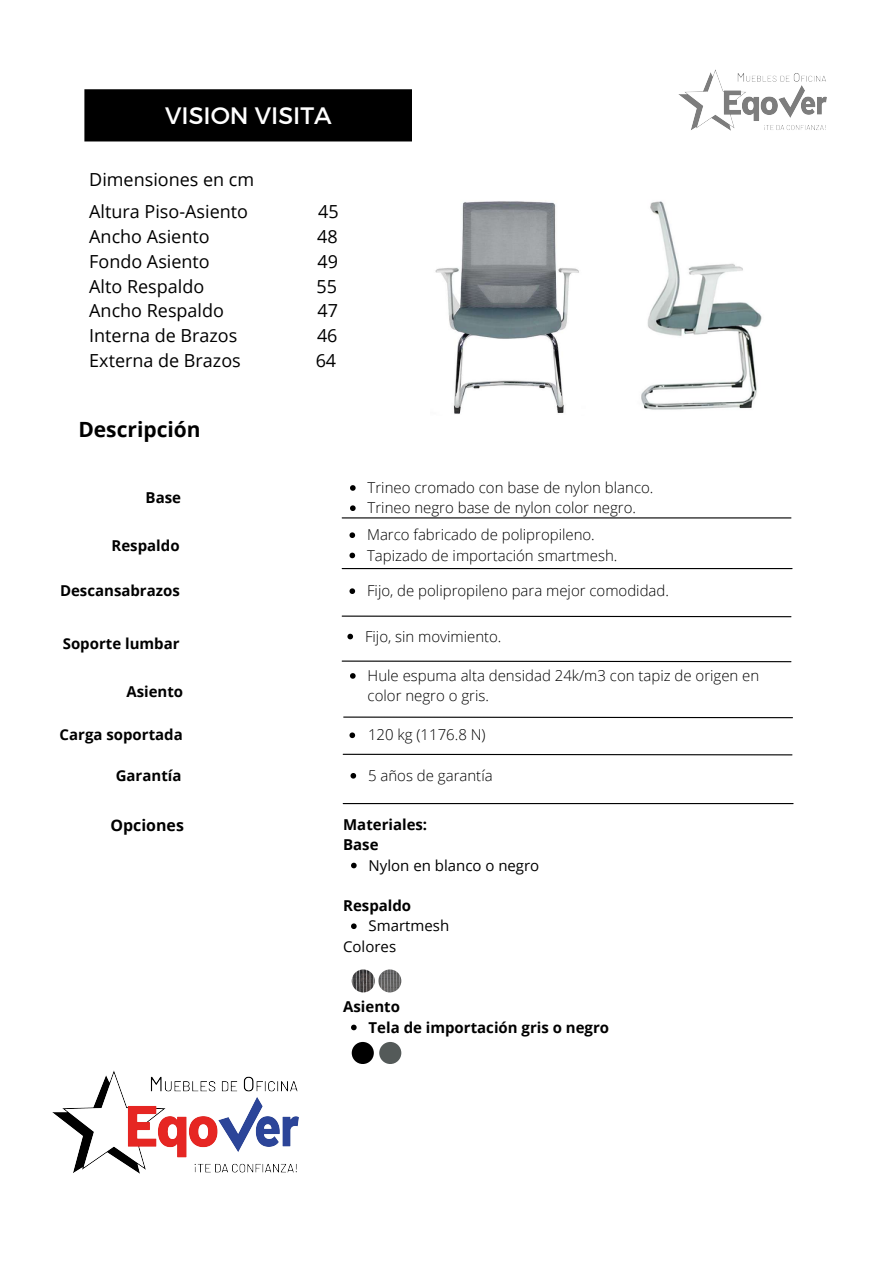
<style>
.page{position:relative;width:893px;height:1264px;background:#fff}
.page>*{position:absolute;margin:0;border:0;box-sizing:border-box;transform-origin:0 0}
.t1{font:23.7px "Montserrat";color:#fff}
.t2{font:700 21px "Open Sans";color:#000}
.t3{font:18px "Open Sans";color:#000}
.t4{font:700 15.9px "Open Sans";color:#000}
.t5{font:300 15px/20.2px "Open Sans";color:#000}
.t6{font:700 15px "Open Sans";color:#000}
.t7{font:15px "Open Sans";color:#000}
</style>
<div class="page">
<div style="left:84px;top:89px;width:328px;height:52px;background:#000"></div>
<hr style="left:342px;top:517px;width:448px;height:1px;background:#000">
<hr style="left:342px;top:568px;width:450px;height:1px;background:#000">
<svg style="left:341px;top:615px;width:451px;height:3px"></svg>
<svg style="left:341px;top:660px;width:451px;height:2px"></svg>
<svg style="left:342px;top:753px;width:451px;height:3px"></svg>
<hr style="left:343px;top:803px;width:450px;height:1px;background:#000">
<svg style="left:343px;top:716px;width:450px;height:2px"></svg>
<svg style="left:351px;top:862px;width:5px;height:6px"></svg>
<svg style="left:351px;top:923px;width:5px;height:6px"></svg>
<svg style="left:351px;top:1024px;width:5px;height:6px"></svg>
<img style="left:435px;top:201px;width:144px;height:213px">
<img style="left:641px;top:201px;width:121px;height:209px">
<svg style="left:350px;top:773px;width:6px;height:5px"></svg>
<svg style="left:350px;top:485px;width:5px;height:6px"></svg>
<svg style="left:350px;top:505px;width:5px;height:6px"></svg>
<svg style="left:349px;top:532px;width:6px;height:6px"></svg>
<svg style="left:349px;top:552px;width:6px;height:6px"></svg>
<svg style="left:349px;top:588px;width:6px;height:6px"></svg>
<svg style="left:347px;top:633px;width:6px;height:6px"></svg>
<svg style="left:350px;top:673px;width:5px;height:5px"></svg>
<svg style="left:349px;top:732px;width:6px;height:6px"></svg>
<div style="left:352px;top:1041px;width:22px;height:23px;background:#000;border-radius:50%"></div>
<div style="left:379px;top:1041px;width:22px;height:23px;background:#545a59;border-radius:50%"></div>
<img style="left:352px;top:969px;width:23px;height:23px;border-radius:50%">
<img style="left:378px;top:969px;width:23px;height:23px;border-radius:50%">
<img style="left:52px;top:1070px;width:247px;height:103px">
<img style="left:678px;top:69px;width:148px;height:62px">
<p class="t1" style="left:165px;top:100px;width:168px">VISION VISITA</p>
<p class="t3" style="left:89px;top:167px;width:166px">Dimensiones en cm</p>
<p class="t3" style="left:89px;top:199px;width:160px">Altura Piso-Asiento</p>
<p class="t3" style="left:318px;top:199px;width:22px">45</p>
<p class="t3" style="left:89px;top:224px;width:122px">Ancho Asiento</p>
<p class="t3" style="left:317px;top:224px;width:22px">48</p>
<p class="t3" style="left:89px;top:249px;width:122px">Fondo Asiento</p>
<p class="t3" style="left:317px;top:249px;width:22px">49</p>
<p class="t3" style="left:89px;top:273px;width:116px">Alto Respaldo</p>
<p class="t3" style="left:316px;top:273px;width:22px">55</p>
<p class="t3" style="left:89px;top:298px;width:136px">Ancho Respaldo</p>
<p class="t3" style="left:317px;top:298px;width:22px">47</p>
<p class="t3" style="left:89px;top:323px;width:150px">Interna de Brazos</p>
<p class="t3" style="left:317px;top:323px;width:22px">46</p>
<p class="t3" style="left:89px;top:347px;width:153px">Externa de Brazos</p>
<p class="t3" style="left:316px;top:347px;width:22px">64</p>
<p class="t2" style="left:78px;top:414px;width:124px">Descripción</p>
<p class="t6" style="left:146px;top:487px;width:37px">Base</p>
<p class="t6" style="left:111px;top:534px;width:70px">Respaldo</p>
<p class="t6" style="left:60px;top:580px;width:121px">Descansabrazos</p>
<p class="t6" style="left:63px;top:632px;width:118px">Soporte lumbar</p>
<p class="t6" style="left:126px;top:680px;width:58px">Asiento</p>
<p class="t6" style="left:60px;top:724px;width:125px">Carga soportada</p>
<p class="t5" style="left:367px;top:477px;width:287px">Trineo cromado con base de nylon blanco.</p>
<p class="t5" style="left:367px;top:497px;width:270px">Trineo negro base de nylon color negro.</p>
<p class="t5" style="left:367px;top:524px;width:229px">Marco fabricado de polipropileno.</p>
<p class="t5" style="left:367px;top:544px;width:252px">Tapizado de importación smartmesh.</p>
<p class="t5" style="left:367px;top:580px;width:303px">Fijo, de polipropileno para mejor comodidad.</p>
<p class="t5" style="left:365px;top:625px;width:138px">Fijo, sin movimiento.</p>
<p class="t5" style="left:367px;top:665px;width:393px">Hule espuma alta densidad 24k/m3 con tapiz de origen en color negro o gris.</p>
<p class="t5" style="left:368px;top:724px;width:119px">120 kg (1176.8 N)</p>
<p class="t6" style="left:116px;top:764px;width:67px">Garantía</p>
<p class="t5" style="left:368px;top:765px;width:126px">5 años de garantía</p>
<p class="t4" style="left:110px;top:814px;width:75px">Opciones</p>
<p class="t6" style="left:343px;top:814px;width:86px">Materiales:</p>
<p class="t6" style="left:343px;top:834px;width:37px">Base</p>
<p class="t7" style="left:368px;top:854px;width:172px">Nylon en blanco o negro</p>
<p class="t6" style="left:343px;top:895px;width:70px">Respaldo</p>
<p class="t7" style="left:343px;top:935px;width:54px">Colores</p>
<p class="t7" style="left:368px;top:915px;width:82px">Smartmesh</p>
<p class="t6" style="left:343px;top:996px;width:58px">Asiento</p>
<p class="t6" style="left:368px;top:1016px;width:242px">Tela de importación gris o negro</p>
</div>
